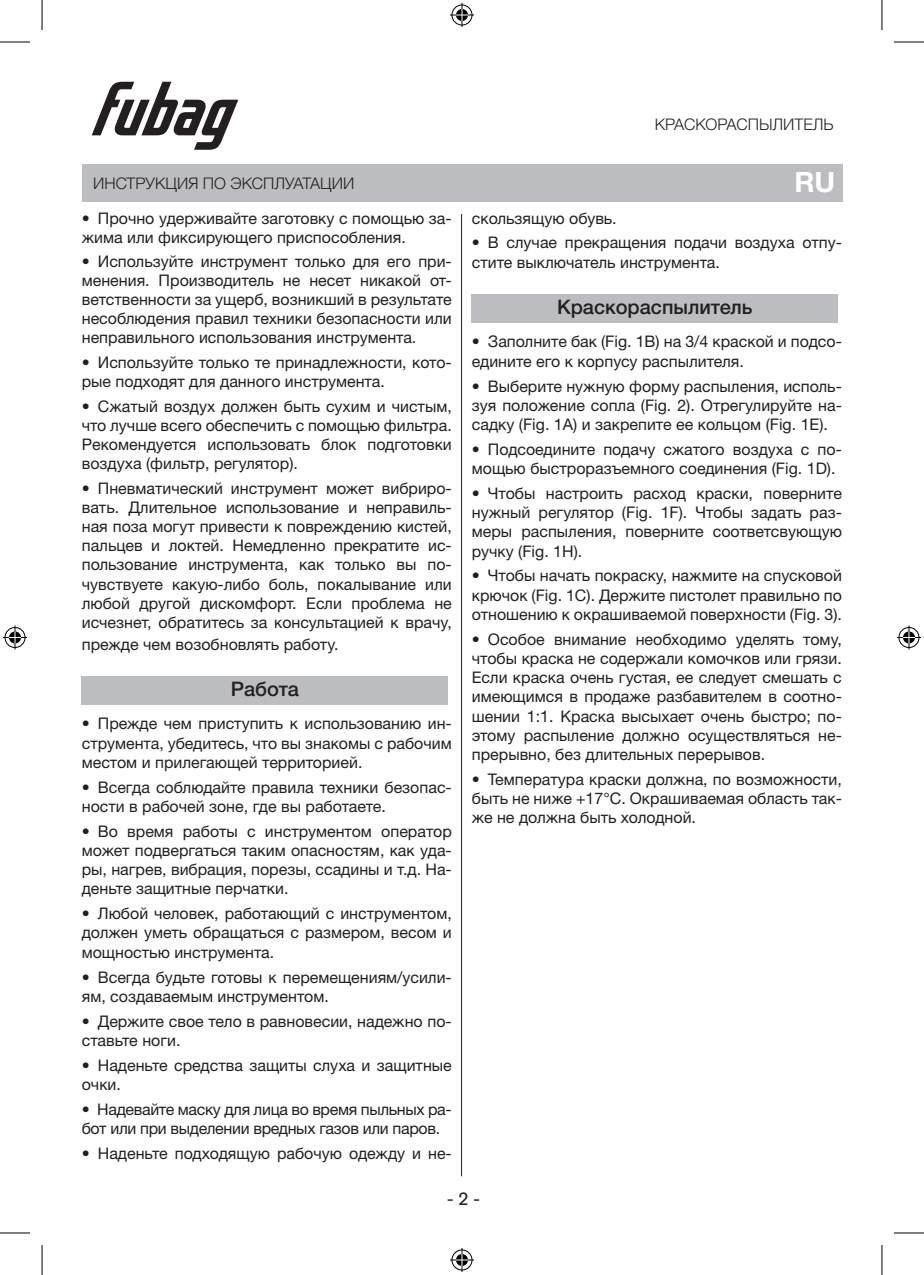
<style>
.page{position:relative;width:924px;height:1275px;background:#fff}
.page>*{position:absolute;margin:0;border:0;box-sizing:border-box;transform-origin:0 0}
.t1{font:700 28px "Helvetica Neue LTW1 G";color:#fff}
.t2{font:500 20px "Helvetica Neue LTW1 G";color:#231f20}
.t3{font:18px "Supria Sans";color:#231f20}
.t4{font:16px/19.2px "Helvetica Neue LTW1 G";color:#231f20;text-align:justify}
.t5{font:16px/19.2px "Helvetica Neue LTW1 G";letter-spacing:-.02em;color:#231f20}
.t6{font:300 16px "Helvetica Neue LTW1 G";color:#231f20}
</style>
<div class="page">
<hr style="left:461px;top:214px;width:1px;height:962px;background:#231f20">
<svg style="left:92px;top:82px;width:146px;height:68px"></svg>
<div style="left:82px;top:164px;width:759px;height:38px;background:#bcbdc0"></div>
<div style="left:82px;top:676px;width:365px;height:28px;background:#bcbdc0"></div>
<div style="left:471px;top:294px;width:366px;height:28px;background:#bcbdc0"></div>
<hr style="left:0;top:42px;width:30px;height:1px;background:#000">
<hr style="left:893px;top:42px;width:30px;height:1px;background:#000">
<hr style="left:0;top:1232px;width:30px;height:1px;background:#000">
<hr style="left:893px;top:1232px;width:30px;height:1px;background:#000">
<hr style="left:42px;top:0;width:1px;height:30px;background:#000">
<hr style="left:42px;top:1245px;width:1px;height:30px;background:#000">
<hr style="left:881px;top:0;width:1px;height:30px;background:#000">
<hr style="left:881px;top:1245px;width:1px;height:30px;background:#000">
<svg style="left:450px;top:3px;width:24px;height:24px"></svg>
<svg style="left:450px;top:1248px;width:24px;height:24px"></svg>
<svg style="left:3px;top:625px;width:24px;height:24px"></svg>
<svg style="left:897px;top:625px;width:23px;height:24px"></svg>
<p class="t6" style="left:654px;top:114px;width:180px">КРАСКОРАСПЫЛИТЕЛЬ</p>
<p class="t6" style="left:93px;top:173px;width:262px">ИНСТРУКЦИЯ ПО ЭКСПЛУАТАЦИИ</p>
<h1 class="t1" style="left:794px;top:165px;width:42px">RU</h1>
<p class="t4" style="left:82px;top:208px;width:371px">• Прочно удерживайте заготовку с помощью за&shy;жима или фиксирующего приспособления.</p>
<p class="t4" style="left:82px;top:252px;width:371px">• Используйте инструмент только для его при&shy;менения. Производитель не несет никакой от&shy;ветственности за ущерб, возникший в результате несоблюдения правил техники безопасности или неправильного использования инструмента.</p>
<p class="t4" style="left:82px;top:353px;width:371px">• Используйте только те принадлежности, кото&shy;рые подходят для данного инструмента.</p>
<p class="t4" style="left:82px;top:396px;width:371px">• Сжатый воздух должен быть сухим и чистым, что лучше всего обеспечить с помощью фильтра.<br>Рекомендуется использовать блок подготовки воздуха (фильтр, регулятор).</p>
<p class="t4" style="left:82px;top:478px;width:371px">• Пневматический инструмент может вибриро&shy;вать. Длительное использование и неправиль&shy;ная поза могут привести к повреждению кистей, пальцев и локтей. Немедленно прекратите ис&shy;пользование инструмента, как только вы по&shy;чувствуете какую-либо боль, покалывание или любой другой дискомфорт. Если проблема не исчезнет, обратитесь за консультацией к врачу,</p>
<p class="t4" style="left:82px;top:634px;width:258px">прежде чем возобновлять работу.</p>
<p class="t2" style="left:231px;top:676px;width:69px">Работа</p>
<p class="t4" style="left:82px;top:714px;width:371px">• Прежде чем приступить к использованию ин&shy;струмента, убедитесь, что вы знакомы с рабочим местом и прилегающей территорией.</p>
<p class="t4" style="left:82px;top:777px;width:371px">• Всегда соблюдайте правила техники безопас&shy;ности в рабочей зоне, где вы работаете.</p>
<p class="t4" style="left:82px;top:821px;width:371px">• Во время работы с инструментом оператор может подвергаться таким опасностям, как уда&shy;ры, нагрев, вибрация, порезы, ссадины и т.д. На&shy;деньте защитные перчатки.</p>
<p class="t4" style="left:82px;top:904px;width:371px">• Любой человек, работающий с инструментом, должен уметь обращаться с размером, весом и мощностью инструмента.</p>
<p class="t4" style="left:82px;top:967px;width:371px">• Всегда будьте готовы к перемещениям/усили&shy;ям, создаваемым инструментом.</p>
<p class="t4" style="left:82px;top:1011px;width:371px">• Держите свое тело в равновесии, надежно по&shy;ставьте ноги.</p>
<p class="t4" style="left:82px;top:1055px;width:371px">• Наденьте средства защиты слуха и защитные очки.</p>
<p class="t5" style="left:82px;top:1099px;width:371px">• Надевайте маску для лица во время пыльных ра&shy;бот или при выделении вредных газов или паров.</p>
<p class="t4" style="left:82px;top:1143px;width:371px">• Наденьте подходящую рабочую одежду и не-</p>
<p class="t4" style="left:471px;top:208px;width:146px">скользящую обувь.</p>
<p class="t4" style="left:471px;top:233px;width:371px">• В случае прекращения подачи воздуха отпу&shy;стите выключатель инструмента.</p>
<p class="t2" style="left:556px;top:295px;width:197px">Краскораспылитель</p>
<p class="t4" style="left:471px;top:332px;width:371px">• Заполните бак (Fig. 1B) на 3/4 краской и подсо&shy;едините его к корпусу распылителя.</p>
<p class="t4" style="left:471px;top:376px;width:371px">• Выберите нужную форму распыления, исполь&shy;зуя положение сопла (Fig. 2). Отрегулируйте на&shy;садку (Fig. 1A) и закрепите ее кольцом (Fig. 1E).</p>
<p class="t4" style="left:471px;top:439px;width:371px">• Подсоедините подачу сжатого воздуха с по&shy;мощью быстроразъемного соединения (Fig. 1D).</p>
<p class="t4" style="left:471px;top:483px;width:371px">• Чтобы настроить расход краски, поверните нужный регулятор (Fig. 1F). Чтобы задать раз&shy;меры распыления, поверните соответсвующую ручку (Fig. 1H).</p>
<p class="t4" style="left:471px;top:566px;width:371px">• Чтобы начать покраску, нажмите на спусковой крючок (Fig. 1C). Держите пистолет правильно по отношению к окрашиваемой поверхности (Fig. 3).</p>
<p class="t4" style="left:471px;top:629px;width:371px">• Особое внимание необходимо уделять тому, чтобы краска не содержали комочков или грязи.<br>Если краска очень густая, ее следует смешать с имеющимся в продаже разбавителем в соотно&shy;шении 1:1. Краска высыхает очень быстро; по&shy;этому распыление должно осуществляться не&shy;прерывно, без длительных перерывов.</p>
<p class="t4" style="left:471px;top:769px;width:371px">• Температура краски должна, по возможности, быть не ниже +17°C. Окрашиваемая область так&shy;же не должна быть холодной.</p>
<p class="t3" style="left:446px;top:1188px;width:35px">- 2 -</p>
</div>
